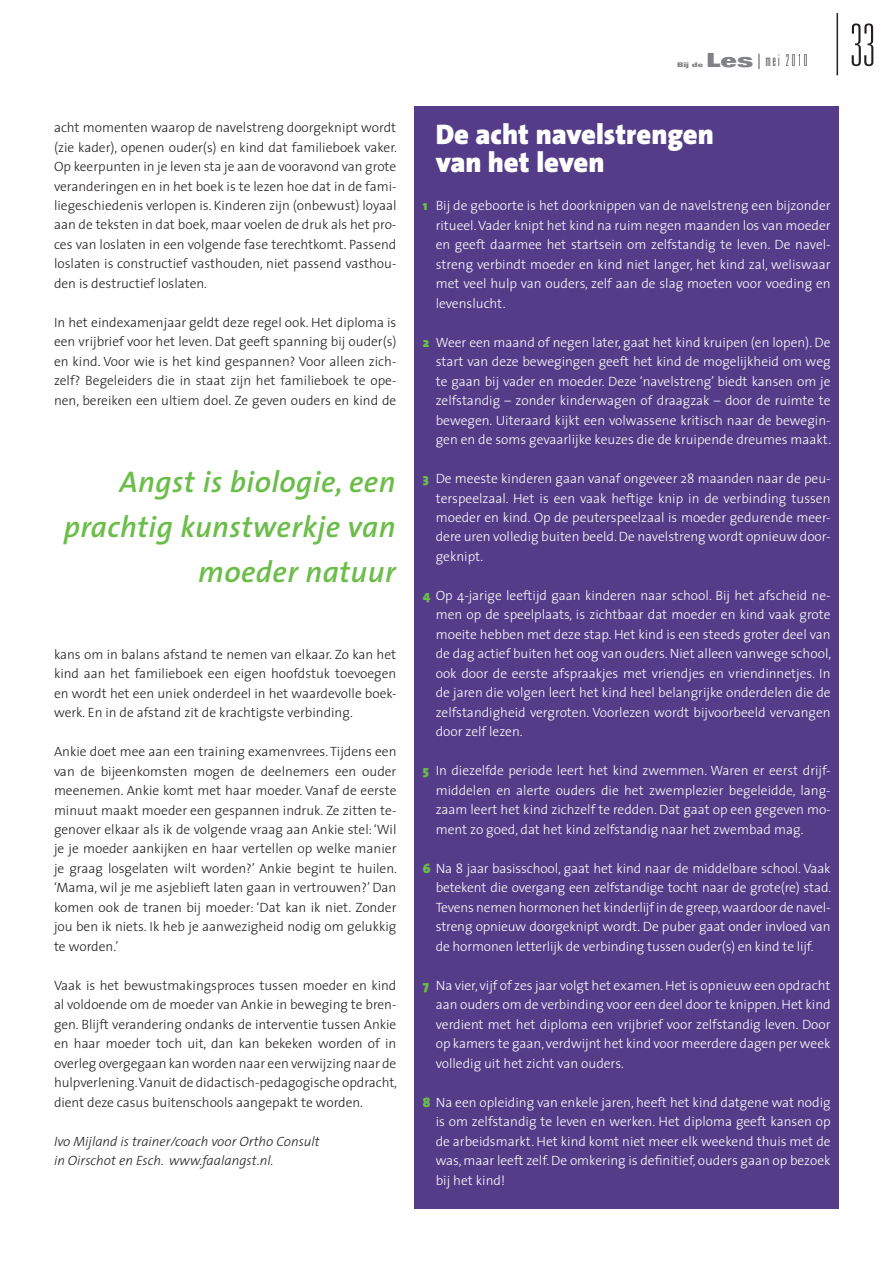
<style>
.page{position:relative;width:893px;height:1263px;background:#fff}
.page>*{position:absolute;margin:0;border:0;box-sizing:border-box;transform-origin:0 0}
.t1{font:100 ultra-condensed 58.5px "Univers LT Std";color:#231f20}
.t2{font:italic 600 30px/45px "The Sans";letter-spacing:.015em;color:#6bbd4a;text-align:right}
.t3{font:900 28.5px/28.2px "The Sans";color:#fff}
.t4{font:100 ultra-condensed 16.5px "Univers LT Std";letter-spacing:.135em;color:#231f20}
.t5{font:300 13.5px/19.5px "The Sans";color:#fff;text-align:justify}
.t6{font:300 13.5px/19.5px "The Sans";color:#231f20;text-align:justify}
.t7{font:italic 300 13.5px/19.5px "The Sans";color:#231f20}
.t8{font:6.45px "Univers LT Std X Black Ex";color:#808285}
.s1{font-family:"Univers LT Std X Black Ex";font-weight:400;font-stretch:normal;font-size:19.5px;color:#808285}
.s2{font-size:21px}
.s3{font-weight:900;color:#6bbd4a}
</style>
<div class="page">
<hr style="left:836px;top:13px;width:2px;height:62px;background:#231f20">
<div style="left:414px;top:106px;width:425px;height:1103px;background:#543c88"></div>
<p class="t6" style="left:54px;top:117px;width:344px">acht momenten waarop de navelstreng doorgeknipt wordt (zie kader), openen ouder(s) en kind dat familieboek vaker.<br>Op keerpunten in je leven sta je aan de vooravond van grote veranderingen en in het boek is te lezen hoe dat in de fami&shy;liegeschiedenis verlopen is. Kinderen zijn (onbewust) loyaal aan de teksten in dat boek, maar voelen de druk als het pro&shy;ces van loslaten in een volgende fase terechtkomt. Passend loslaten is constructief vasthouden, niet passend vasthou&shy;den is destructief loslaten.</p>
<p class="t6" style="left:54px;top:312px;width:344px">In het eindexamenjaar geldt deze regel ook. Het diploma is een vrijbrief voor het leven. Dat geeft spanning bij ouder(s) en kind. Voor wie is het kind gespannen? Voor alleen zich&shy;zelf? Begeleiders die in staat zijn het familieboek te ope&shy;nen, bereiken een ultiem doel. Ze geven ouders en kind de</p>
<p class="t2" style="left:64px;top:458px;width:333px">Angst is biologie, een prachtig kunstwerkje van moeder natuur</p>
<p class="t6" style="left:54px;top:644px;width:344px">kans om in balans afstand te nemen van elkaar. Zo kan het kind aan het familieboek een eigen hoofdstuk toevoegen en wordt het een uniek onderdeel in het waardevolle boek&shy;werk. En in de afstand zit de krachtigste verbinding.</p>
<p class="t6" style="left:54px;top:741px;width:344px">Ankie doet mee aan een training examenvrees. Tijdens een van de bijeenkomsten mogen de deelnemers een ouder meenemen. Ankie komt met haar moeder. Vanaf de eerste minuut maakt moeder een gespannen indruk. Ze zitten te&shy;genover elkaar als ik de volgende vraag aan Ankie stel: ‘Wil je je moeder aankijken en haar vertellen op welke manier je graag losgelaten wilt worden?’ Ankie begint te huilen. ‘Mama, wil je me asjeblieft laten gaan in vertrouwen?’ Dan komen ook de tranen bij moeder: ‘Dat kan ik niet. Zonder jou ben ik niets. Ik heb je aanwezigheid nodig om gelukkig te worden.’</p>
<p class="t6" style="left:54px;top:975px;width:345px">Vaak is het bewustmakingsproces tussen moeder en kind al voldoende om de moeder van Ankie in beweging te bren&shy;gen. Blijft verandering ondanks de interventie tussen Ankie en haar moeder toch uit, dan kan bekeken worden of in overleg overgegaan kan worden naar een verwijzing naar de hulpverlening. Vanuit de didactisch-pedagogische opdracht, dient deze casus buitenschools aangepakt te worden.</p>
<p class="t7" style="left:54px;top:1131px;width:267px">Ivo Mijland is trainer/coach voor Ortho Consult in Oirschot en Esch. www.faalangst.nl.</p>
<p class="t8" style="left:677px;top:61px;width:28px">Bij de</p>
<p class="t4" style="left:706px;top:52px;width:103px"><span class="s1">Les</span><span class="s2">|</span> mei 2010</p>
<p class="t1" style="left:850px;top:15px;width:27px">33</p>
<p class="t3" style="left:436px;top:120px;width:280px">De acht navelstrengen van het leven</p>
<p class="t5" style="left:436px;top:195px;width:396px;text-indent:-13px"><span class="s3">1</span> Bij de geboorte is het doorknippen van de navelstreng een bijzonder ritueel. Vader knipt het kind na ruim negen maanden los van moeder en geeft daarmee het startsein om zelfstandig te leven. De navel&shy;streng verbindt moeder en kind niet langer, het kind zal, weliswaar met veel hulp van ouders, zelf aan de slag moeten voor voeding en levenslucht.</p>
<p class="t5" style="left:436px;top:332px;width:397px;text-indent:-13px"><span class="s3">2</span> Weer een maand of negen later, gaat het kind kruipen (en lopen). De start van deze bewegingen geeft het kind de mogelijkheid om weg te gaan bij vader en moeder. Deze ‘navelstreng’ biedt kansen om je zelfstandig – zonder kinderwagen of draagzak – door de ruimte te bewegen. Uiteraard kijkt een volwassene kritisch naar de bewegin&shy;gen en de soms gevaarlijke keuzes die de kruipende dreumes maakt.</p>
<p class="t5" style="left:436px;top:468px;width:396px;text-indent:-13px"><span class="s3">3</span> De meeste kinderen gaan vanaf ongeveer 28 maanden naar de peu&shy;terspeelzaal. Het is een vaak heftige knip in de verbinding tussen moeder en kind. Op de peuterspeelzaal is moeder gedurende meer&shy;dere uren volledig buiten beeld. De navelstreng wordt opnieuw door&shy;geknipt.</p>
<p class="t5" style="left:436px;top:585px;width:397px;text-indent:-13px"><span class="s3">4</span> Op 4-jarige leeftijd gaan kinderen naar school. Bij het afscheid ne&shy;men op de speelplaats, is zichtbaar dat moeder en kind vaak grote moeite hebben met deze stap. Het kind is een steeds groter deel van de dag actief buiten het oog van ouders. Niet alleen vanwege school, ook door de eerste afspraakjes met vriendjes en vriendinnetjes. In de jaren die volgen leert het kind heel belangrijke onderdelen die de zelfstandigheid vergroten. Voorlezen wordt bijvoorbeeld vervangen door zelf lezen.</p>
<p class="t5" style="left:436px;top:761px;width:396px;text-indent:-13px"><span class="s3">5</span> In diezelfde periode leert het kind zwemmen. Waren er eerst drijf&shy;middelen en alerte ouders die het zwemplezier begeleidde, lang&shy;zaam leert het kind zichzelf te redden. Dat gaat op een gegeven mo&shy;ment zo goed, dat het kind zelfstandig naar het zwembad mag.</p>
<p class="t5" style="left:436px;top:858px;width:397px;text-indent:-13px"><span class="s3">6</span> Na 8 jaar basisschool, gaat het kind naar de middelbare school. Vaak betekent die overgang een zelfstandige tocht naar de grote(re) stad.<br>Tevens nemen hormonen het kinderlijf in de greep, waardoor de navel&shy;streng opnieuw doorgeknipt wordt. De puber gaat onder invloed van de hormonen letterlijk de verbinding tussen ouder(s) en kind te lijf.</p>
<p class="t5" style="left:436px;top:975px;width:396px;text-indent:-13px"><span class="s3">7</span> Na vier, vijf of zes jaar volgt het examen. Het is opnieuw een opdracht aan ouders om de verbinding voor een deel door te knippen. Het kind verdient met het diploma een vrijbrief voor zelfstandig leven. Door op kamers te gaan, verdwijnt het kind voor meerdere dagen per week volledig uit het zicht van ouders.</p>
<p class="t5" style="left:436px;top:1092px;width:396px;text-indent:-13px"><span class="s3">8</span> Na een opleiding van enkele jaren, heeft het kind datgene wat nodig is om zelfstandig te leven en werken. Het diploma geeft kansen op de arbeidsmarkt. Het kind komt niet meer elk weekend thuis met de was, maar leeft zelf. De omkering is definitief, ouders gaan op bezoek bij het kind!</p>
</div>
